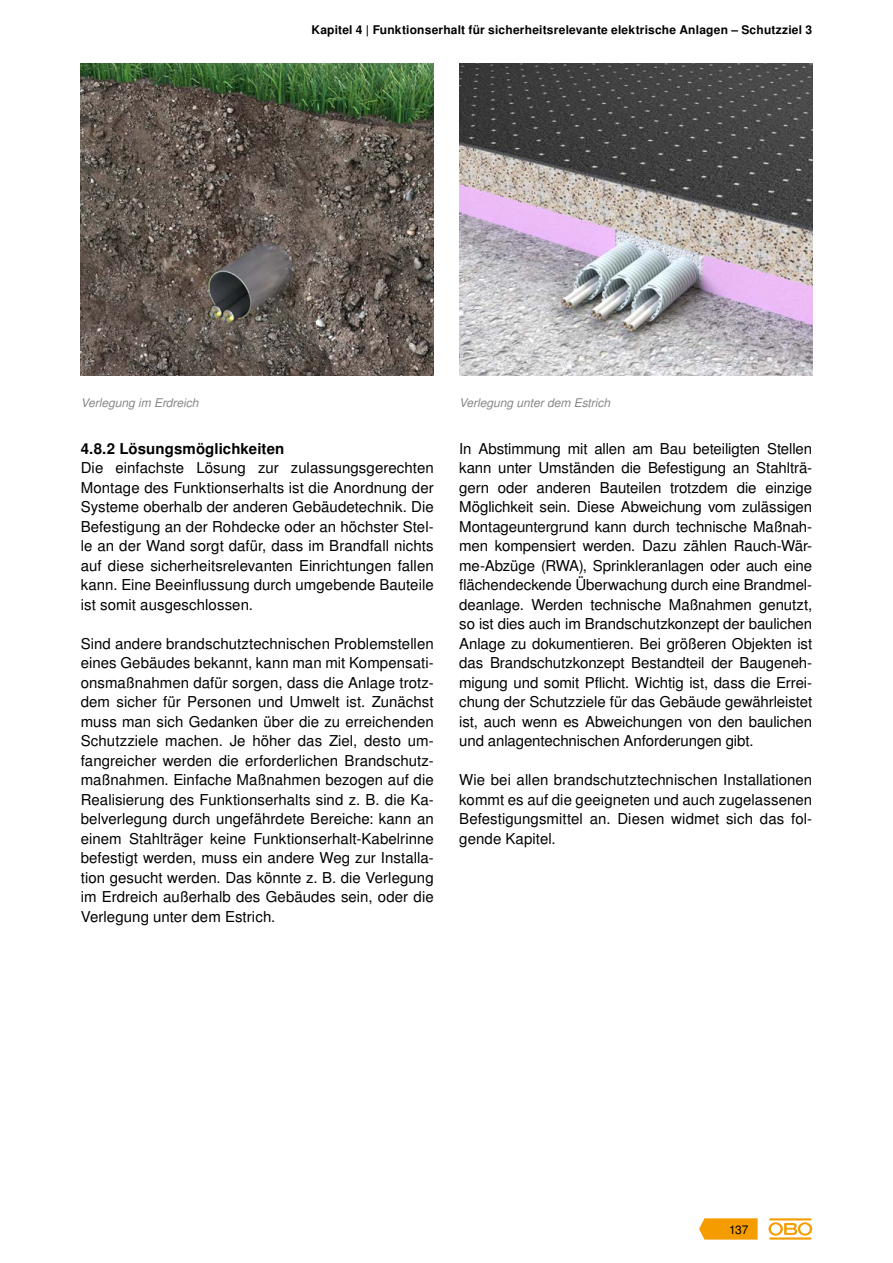
<style>
.page{position:relative;width:893px;height:1263px;background:#fff}
.page>*{position:absolute;margin:0;border:0;box-sizing:border-box;transform-origin:0 0}
.t1{font:15px/19.5px "Nimbus San LOT";letter-spacing:.005em;color:#000;text-align:justify}
.t2{font:700 15px "Nimbus San LOT";letter-spacing:.005em;color:#000}
.t3{font:700 12px "Nimbus San LOT";letter-spacing:.015em;color:#000}
.t4{font:italic 12px "Nimbus San LOT";color:#878787}
.t5{font:12px "Nimbus San LOT";color:#000}
</style>
<div class="page">
<svg style="left:699px;top:1218px;width:59px;height:21px"></svg>
<hr style="left:769px;top:1237px;width:42px;height:2px;background:#f59c00">
<svg style="left:768px;top:1222px;width:44px;height:13px"></svg>
<hr style="left:769px;top:1218px;width:42px;height:2px;background:#f59c00">
<img style="left:81px;top:64px;width:353px;height:312px">
<img style="left:459px;top:64px;width:353px;height:312px">
<p class="t3" style="left:311px;top:23px;width:502px">Kapitel 4 | Funktionserhalt für sicherheitsrelevante elektrische Anlagen – Schutzziel 3</p>
<p class="t4" style="left:81px;top:395px;width:119px">Verlegung im Erdreich</p>
<p class="t4" style="left:459px;top:395px;width:152px">Verlegung unter dem Estrich</p>
<p class="t2" style="left:81px;top:440px;width:205px">4.8.2 Lösungsmöglichkeiten</p>
<p class="t1" style="left:81px;top:459px;width:354px">Die einfachste Lösung zur zulassungsgerechten Montage des Funktionserhalts ist die Anordnung der Systeme oberhalb der anderen Gebäudetechnik. Die Befestigung an der Rohdecke oder an höchster Stel&shy;le an der Wand sorgt dafür, dass im Brandfall nichts auf diese sicherheitsrelevanten Einrichtungen fallen kann. Eine Beeinflussung durch umgebende Bauteile ist somit ausgeschlossen.</p>
<p class="t1" style="left:81px;top:634px;width:354px">Sind andere brandschutztechnischen Problemstellen eines Gebäudes bekannt, kann man mit Kompensati&shy;onsmaßnahmen dafür sorgen, dass die Anlage trotz&shy;dem sicher für Personen und Umwelt ist. Zunächst muss man sich Gedanken über die zu erreichenden Schutzziele machen. Je höher das Ziel, desto um&shy;fangreicher werden die erforderlichen Brandschutz&shy;maßnahmen. Einfache Maßnahmen bezogen auf die Realisierung des Funktionserhalts sind z. B. die Ka&shy;belverlegung durch ungefährdete Bereiche: kann an einem Stahlträger keine Funktionserhalt-Kabelrinne befestigt werden, muss ein andere Weg zur Installa&shy;tion gesucht werden. Das könnte z. B. die Verlegung im Erdreich außerhalb des Gebäudes sein, oder die Verlegung unter dem Estrich.</p>
<p class="t1" style="left:459px;top:439px;width:354px">In Abstimmung mit allen am Bau beteiligten Stellen kann unter Umständen die Befestigung an Stahlträ&shy;gern oder anderen Bauteilen trotzdem die einzige Möglichkeit sein. Diese Abweichung vom zulässigen Montageuntergrund kann durch technische Maßnah&shy;men kompensiert werden. Dazu zählen Rauch-Wär&shy;me-Abzüge (RWA), Sprinkleranlagen oder auch eine flächendeckende Überwachung durch eine Brandmel&shy;deanlage. Werden technische Maßnahmen genutzt, so ist dies auch im Brandschutzkonzept der baulichen Anlage zu dokumentieren. Bei größeren Objekten ist das Brandschutzkonzept Bestandteil der Baugeneh&shy;migung und somit Pflicht. Wichtig ist, dass die Errei&shy;chung der Schutzziele für das Gebäude gewährleistet ist, auch wenn es Abweichungen von den baulichen und anlagentechnischen Anforderungen gibt.</p>
<p class="t1" style="left:459px;top:771px;width:354px">Wie bei allen brandschutztechnischen Installationen kommt es auf die geeigneten und auch zugelassenen Befestigungsmittel an. Diesen widmet sich das fol&shy;gende Kapitel.</p>
<p class="t5" style="left:729px;top:1222px;width:21px">137</p>
</div>
